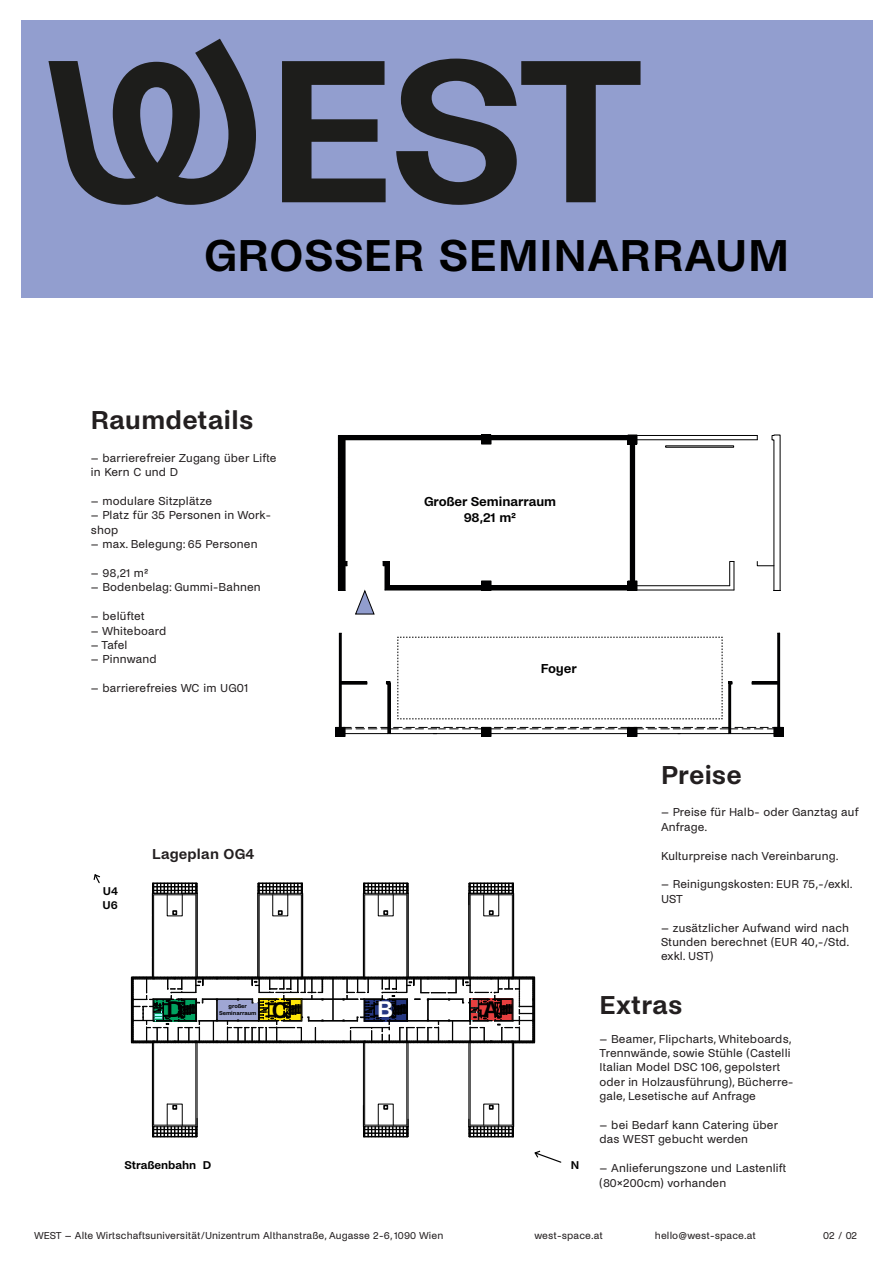
<style>
.page{position:relative;width:893px;height:1263px;background:#fff}
.page>*{position:absolute;margin:0;border:0;box-sizing:border-box;transform-origin:0 0}
.t1{font:600 46.5px "Noi Grotesk";letter-spacing:.015em;color:#000}
.t2{font:600 27px "Noi Grotesk";letter-spacing:.015em;color:#231f20}
.t3{font:600 23.55px "Noi Grotesk";color:#000}
.t4{font:600 23.55px "Noi Grotesk";color:#fff}
.t5{font:600 15px "Noi Grotesk";letter-spacing:.015em;color:#231f20}
.t6{font:600 13.5px/16.2px "Noi Grotesk";letter-spacing:-.005em;color:#000001;text-align:center}
.t7{font:12px/14.4px "Noi Grotesk";letter-spacing:.015em;color:#231f20}
.t8{font:600 11.85px/14.1px "Noi Grotesk";color:#000}
.t9{font:10.5px "Noi Grotesk";letter-spacing:.01em;color:#231f20}
.t10{font:600 5.85px/7.1px "Noi Grotesk";letter-spacing:-.005em;color:#000;text-align:center}
</style>
<div class="page">
<div style="left:21px;top:20px;width:851px;height:278px;background:#929ecf"></div>
<svg style="left:282px;top:61px;width:104px;height:141px"></svg>
<svg style="left:396px;top:59px;width:244px;height:146px"></svg>
<svg style="left:48px;top:39px;width:208px;height:166px"></svg>
<svg style="left:131px;top:883px;width:404px;height:254px"></svg>
<svg style="left:93px;top:874px;width:7px;height:10px"></svg>
<svg style="left:534px;top:1150px;width:28px;height:13px"></svg>
<div style="left:131px;top:977px;width:404px;height:66px;border:1px solid #000"></div>
<div style="left:335px;top:727px;width:10px;height:9px;border:1px solid #000001"></div>
<hr style="left:385px;top:590px;width:96px;height:1px;background:#000001">
<hr style="left:389px;top:585px;width:92px;height:1px;background:#000001">
<hr style="left:637px;top:585px;width:93px;height:1px;background:#000001">
<hr style="left:491px;top:585px;width:137px;height:1px;background:#000001">
<hr style="left:491px;top:590px;width:137px;height:1px;background:#000001">
<hr style="left:637px;top:590px;width:97px;height:1px;background:#000001">
<hr style="left:637px;top:435px;width:120px;height:1px;background:#000001">
<svg style="left:729px;top:561px;width:6px;height:29px"></svg>
<hr style="left:637px;top:439px;width:120px;height:1px;background:#000001">
<svg style="left:757px;top:435px;width:23px;height:156px"></svg>
<div style="left:338px;top:435px;width:299px;height:5px;background:#000001"></div>
<hr style="left:385px;top:586px;width:252px;height:4px;background:#000001">
<div style="left:628px;top:435px;width:9px;height:9px;background:#000001"></div>
<div style="left:628px;top:581px;width:9px;height:9px;background:#000001"></div>
<div style="left:481px;top:581px;width:10px;height:9px;background:#000001"></div>
<div style="left:481px;top:434px;width:10px;height:10px;background:#000001"></div>
<svg style="left:338px;top:440px;width:10px;height:151px"></svg>
<svg style="left:383px;top:561px;width:7px;height:29px"></svg>
<div style="left:336px;top:727px;width:9px;height:9px;background:#000001"></div>
<div style="left:481px;top:727px;width:10px;height:9px;background:#000001"></div>
<div style="left:628px;top:727px;width:9px;height:9px;background:#000001"></div>
<div style="left:774px;top:727px;width:9px;height:9px;background:#000001"></div>
<div style="left:630px;top:441px;width:5px;height:143px;background:#000001"></div>
<svg style="left:339px;top:633px;width:442px;height:101px"></svg>
<svg style="left:355px;top:590px;width:20px;height:25px"></svg>
<p class="t1" style="left:204px;top:229px;width:587px">GROSSER SEMINARRAUM</p>
<p class="t2" style="left:91px;top:405px;width:164px">Raumdetails</p>
<p class="t7" style="left:91px;top:451px;width:187px">– barrierefreier Zugang über Lifte in Kern C und D</p>
<p class="t7" style="left:91px;top:494px;width:123px">– modulare Sitzplätze</p>
<p class="t7" style="left:91px;top:508px;width:182px">– Platz für 35 Personen in Work&shy;shop</p>
<p class="t7" style="left:91px;top:537px;width:168px">– max. Belegung: 65 Personen</p>
<p class="t7" style="left:91px;top:566px;width:59px">– 98,21 m2</p>
<p class="t7" style="left:91px;top:580px;width:171px">– Bodenbelag: Gummi-Bahnen</p>
<p class="t7" style="left:91px;top:609px;width:55px">– belüftet</p>
<p class="t7" style="left:91px;top:624px;width:77px">– Whiteboard</p>
<p class="t7" style="left:91px;top:638px;width:38px">– Tafel</p>
<p class="t7" style="left:91px;top:652px;width:67px">– Pinnwand</p>
<p class="t7" style="left:91px;top:681px;width:159px">– barrierefreies WC im UG01</p>
<p class="t6" style="left:424px;top:493px;width:134px">Großer Seminarraum<br>98,21 m2</p>
<p class="t6" style="left:541px;top:661px;width:38px">Foyer</p>
<p class="t8" style="left:103px;top:884px;width:17px">U4<br>U6</p>
<p class="t5" style="left:152px;top:845px;width:104px">Lageplan OG4</p>
<p class="t3" style="left:167px;top:996px;width:18px">D</p>
<p class="t3" style="left:272px;top:997px;width:18px">C</p>
<p class="t4" style="left:377px;top:996px;width:17px">B</p>
<p class="t3" style="left:483px;top:996px;width:17px">A</p>
<p class="t10" style="left:219px;top:1003px;width:39px">großer<br>Seminarraum</p>
<p class="t8" style="left:124px;top:1158px;width:88px">Straßenbahn D</p>
<p class="t8" style="left:571px;top:1158px;width:10px">N</p>
<p class="t2" style="left:661px;top:760px;width:82px">Preise</p>
<p class="t7" style="left:661px;top:805px;width:199px">– Preise für Halb- oder Ganztag auf<br>Anfrage.</p>
<p class="t7" style="left:661px;top:849px;width:179px">Kulturpreise nach Vereinbarung.</p>
<p class="t7" style="left:661px;top:877px;width:193px">– Reinigungskosten: EUR 75,-/exkl.<br>UST</p>
<p class="t7" style="left:661px;top:921px;width:190px;text-align:justify">– zusätzlicher Aufwand wird nach Stunden berechnet (EUR 40,-/Std. exkl. UST)</p>
<p class="t2" style="left:600px;top:989px;width:84px">Extras</p>
<p class="t7" style="left:600px;top:1032px;width:195px">– Beamer, Flipcharts, Whiteboards, Trennwände, sowie Stühle (Castelli Italian Model DSC 106, gepolstert oder in Holzausführung), Bücherre&shy;gale, Lesetische auf Anfrage</p>
<p class="t7" style="left:600px;top:1118px;width:180px">– bei Bedarf kann Catering über das WEST gebucht werden</p>
<p class="t7" style="left:600px;top:1161px;width:188px">– Anlieferungszone und Lastenlift (80x200cm) vorhanden</p>
<p class="t9" style="left:34px;top:1229px;width:411px">WEST – Alte Wirtschaftsuniversität/Unizentrum Althanstraße, Augasse 2-6, 1090 Wien</p>
<p class="t9" style="left:534px;top:1229px;width:70px">west-space.at</p>
<p class="t9" style="left:655px;top:1229px;width:103px">hello@west-space.at</p>
<p class="t9" style="left:823px;top:1229px;width:36px">02 / 02</p>
</div>
